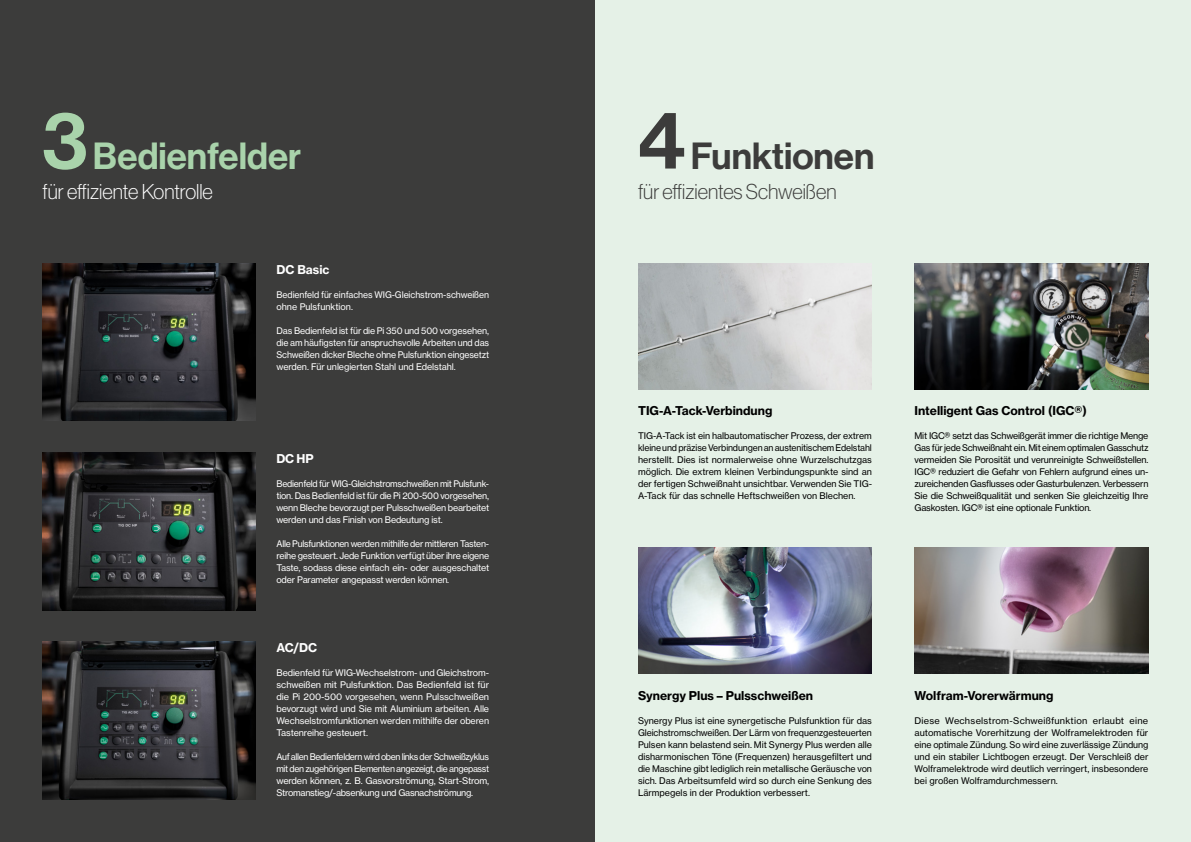
<style>
.page{position:relative;width:1191px;height:842px;background:#fff}
.page>*{position:absolute;margin:0;border:0;box-sizing:border-box;transform-origin:0 0}
.t1{font:37px "N Haas Grotesk DS Pro 65 Md";color:#a9d3ab}
.t2{font:37px "N Haas Grotesk DS Pro 65 Md";color:#3c3c3b}
.t3{font:21px "N Haas Grotesk DS Pro 35 X Lt";color:#3c3c3b}
.t4{font:21px "N Haas Grotesk DS Pro 35 X Lt";color:#fff}
.t5{font:12px "N Haas Grotesk TX Pro 75 Bd";color:#000}
.t6{font:12px "N Haas Grotesk TX Pro 75 Bd";color:#fff}
.t7{font:9px/12px "N Haas Grotesk TX Pro 55 Rg";color:#000;text-align:justify}
.t8{font:9px/12px "N Haas Grotesk TX Pro 55 Rg";letter-spacing:-.02em;color:#fff;text-align:justify}
.s1{font-size:80px}
</style>
<div class="page">
<div style="left:0;top:0;width:595px;height:842px;background:#3c3c3b"></div>
<div style="left:595px;top:0;width:596px;height:842px;background:#e5f1e7"></div>
<img style="left:914px;top:263px;width:234px;height:126px">
<img style="left:638px;top:263px;width:234px;height:126px">
<img style="left:638px;top:547px;width:234px;height:126px">
<img style="left:914px;top:547px;width:234px;height:126px">
<img style="left:43px;top:263px;width:212px;height:158px">
<img style="left:43px;top:452px;width:212px;height:158px">
<img style="left:43px;top:642px;width:212px;height:157px">
<h1 class="t1" style="left:43px;top:134px;width:260px"><span class="s1">3</span>Bedienfelder</h1>
<h1 class="t2" style="left:638px;top:134px;width:238px"><span class="s1">4</span>Funktionen</h1>
<h2 class="t4" style="left:43px;top:179px;width:172px">für effiziente Kontrolle</h2>
<h2 class="t3" style="left:638px;top:179px;width:200px">für effizientes Schweißen</h2>
<h3 class="t6" style="left:276px;top:262px;width:54px">DC Basic</h3>
<p class="t8" style="left:276px;top:288px;width:214px">Bedienfeld für einfaches WIG-Gleichstrom-schweißen ohne Pulsfunktion.</p>
<p class="t8" style="left:276px;top:324px;width:214px">Das Bedienfeld ist für die Pi 350 und 500 vorgesehen, die am häufigsten für anspruchsvolle Arbeiten und das Schweißen dicker Bleche ohne Pulsfunktion eingesetzt werden. Für unlegierten Stahl und Edelstahl.</p>
<h3 class="t6" style="left:276px;top:451px;width:39px">DC HP</h3>
<p class="t8" style="left:276px;top:477px;width:214px">Bedienfeld für WIG-Gleichstromschweißen mit Pulsfunk&shy;tion. Das Bedienfeld ist für die Pi 200-500 vorgesehen, wenn Bleche bevorzugt per Pulsschweißen bearbeitet werden und das Finish von Bedeutung ist.</p>
<p class="t8" style="left:276px;top:537px;width:214px">Alle Pulsfunktionen werden mithilfe der mittleren Tasten&shy;reihe gesteuert. Jede Funktion verfügt über ihre eigene Taste, sodass diese einfach ein- oder ausgeschaltet oder Parameter angepasst werden können.</p>
<h3 class="t6" style="left:276px;top:640px;width:42px">AC/DC</h3>
<p class="t8" style="left:276px;top:666px;width:214px">Bedienfeld für WIG-Wechselstrom- und Gleichstrom&shy;schweißen mit Pulsfunktion. Das Bedienfeld ist für die Pi 200-500 vorgesehen, wenn Pulsschweißen bevorzugt wird und Sie mit Aluminium arbeiten. Alle Wechselstromfunktionen werden mithilfe der oberen Tastenreihe gesteuert.</p>
<p class="t8" style="left:276px;top:750px;width:214px">Auf allen Bedienfeldern wird oben links der Schweißzyklus mit den zugehörigen Elementen angezeigt, die angepasst werden können, z. B. Gasvorströmung, Start-Strom, Stromanstieg/-absenkung und Gasnachströmung.</p>
<h3 class="t5" style="left:638px;top:403px;width:136px">TIG-A-Tack-Verbindung</h3>
<p class="t7" style="left:638px;top:429px;width:235px">TIG-A-Tack ist ein halbautomatischer Prozess, der extrem kleine und präzise Verbindungen an austenitischem Edelstahl herstellt. Dies ist normalerweise ohne Wurzelschutzgas möglich. Die extrem kleinen Verbindungspunkte sind an der fertigen Schweißnaht unsichtbar. Verwenden Sie TIG-A-Tack für das schnelle Heftschweißen von Blechen.</p>
<h3 class="t5" style="left:638px;top:688px;width:176px">Synergy Plus – Pulsschweißen</h3>
<p class="t7" style="left:638px;top:714px;width:235px">Synergy Plus ist eine synergetische Pulsfunktion für das Gleichstromschweißen. Der Lärm von frequenzgesteuerten Pulsen kann belastend sein. Mit Synergy Plus werden alle disharmonischen Töne (Frequenzen) herausgefiltert und die Maschine gibt lediglich rein metallische Geräusche von sich. Das Arbeitsumfeld wird so durch eine Senkung des Lärmpegels in der Produktion verbessert.</p>
<h3 class="t5" style="left:914px;top:403px;width:174px">Intelligent Gas Control (IGC®)</h3>
<p class="t7" style="left:914px;top:429px;width:235px">Mit IGC® setzt das Schweißgerät immer die richtige Menge Gas für jede Schweißnaht ein. Mit einem optimalen Gasschutz vermeiden Sie Porosität und verunreinigte Schweißstellen.<br>IGC® reduziert die Gefahr von Fehlern aufgrund eines un&shy;zureichenden Gasflusses oder Gasturbulenzen. Verbessern Sie die Schweißqualität und senken Sie gleichzeitig Ihre Gaskosten. IGC® ist eine optionale Funktion.</p>
<h3 class="t5" style="left:914px;top:688px;width:140px">Wolfram-Vorerwärmung</h3>
<p class="t7" style="left:914px;top:714px;width:235px">Diese Wechselstrom-Schweißfunktion erlaubt eine automatische Vorerhitzung der Wolframelektroden für eine optimale Zündung. So wird eine zuverlässige Zündung und ein stabiler Lichtbogen erzeugt. Der Verschleiß der Wolframelektrode wird deutlich verringert, insbesondere bei großen Wolframdurchmessern.</p>
</div>
